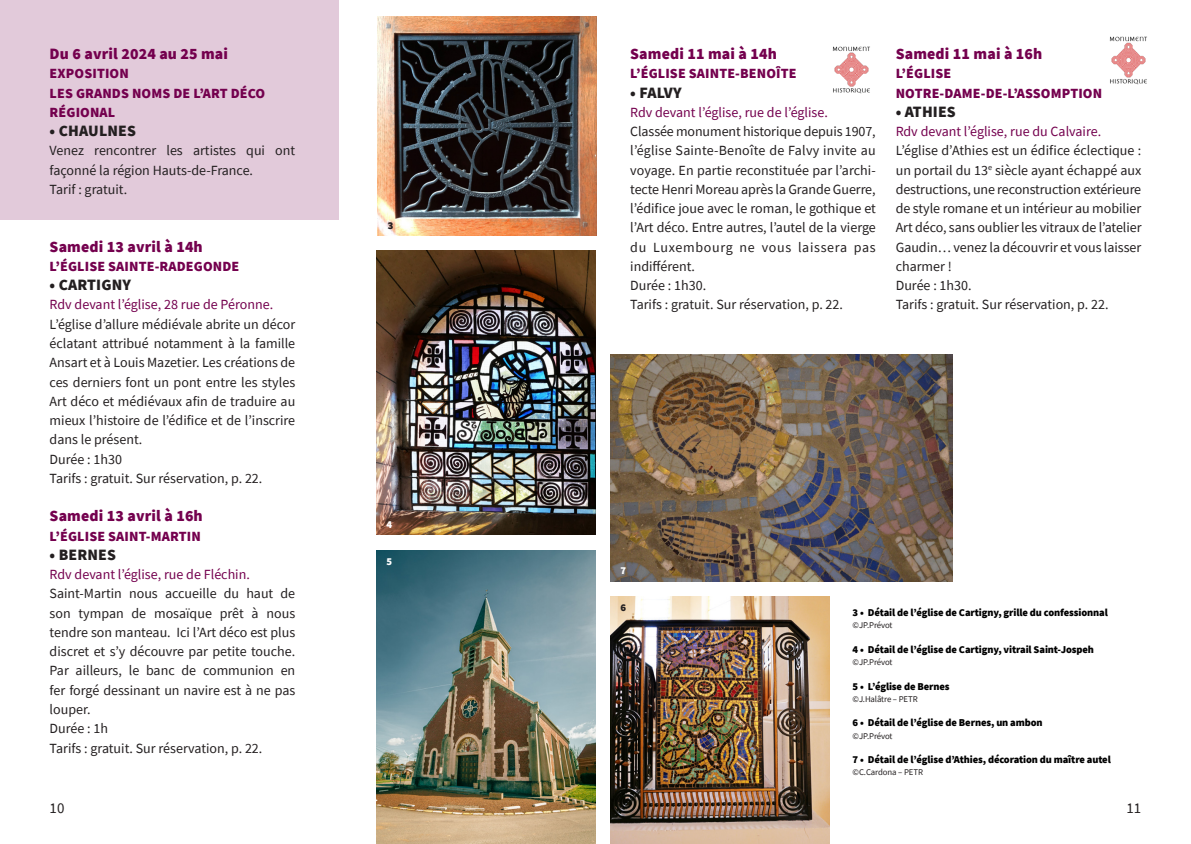
<style>
.page{position:relative;width:1191px;height:844px;background:#fff}
.page>*{position:absolute;margin:0;border:0;box-sizing:border-box;transform-origin:0 0}
.SOUS_TITRE{font:900 15.75px "Source Sans Pro";letter-spacing:.01em;color:#74004e}
.SOUS_TITRE-2{font:900 15.75px "Source Sans Pro";letter-spacing:.01em;color:#231f20}
.t1{font:14.88px "Source Sans Pro";color:#231f20}
.TEXTE_COURANT{font:14px/19.2px "Source Sans Pro";color:#231f20;text-align:justify}
.LIEU{font:14px/19.2px "Source Sans Pro";color:#231f20;text-align:justify}
.SOUS_TITRE-3{font:900 14px/19.2px "Source Sans Pro";letter-spacing:.01em;color:#74004e}
.LIEU-2{font:14px "Source Sans Pro";color:#74004e}
.SOUS_TITRE-4{font:14px "Source Sans Pro";color:#231f20}
.CREDITS{font:900 10.5px "Source Sans Pro";letter-spacing:-.01em;color:#000}
.LEGENDE___TEXTE_PETIT{font:900 10.5px "Source Sans Pro";color:#fff}
.LEGENDE___TEXTE_PETIT-2{font:900 10.5px "Source Sans Pro";color:#231f20}
.CREDITS-2{font:8.75px "Source Sans Pro";letter-spacing:-.01em;color:#231f20}
</style>
<div class="page">
<div style="left:0;top:0;width:338px;height:220px;background:#e2cada"></div>
<img style="left:376px;top:550px;width:219px;height:293px">
<img style="left:610px;top:596px;width:219px;height:247px">
<img style="left:610px;top:355px;width:342px;height:226px">
<img style="left:378px;top:17px;width:218px;height:219px">
<img style="left:376px;top:250px;width:219px;height:284px">
<img style="left:832px;top:46px;width:38px;height:48px">
<img style="left:1109px;top:36px;width:38px;height:48px">
<p class="SOUS_TITRE" style="left:50px;top:43px;width:180px">Du 6 avril 2024 au 25 mai</p>
<p class="SOUS_TITRE-3" style="left:50px;top:64px;width:81px">EXPOSITION</p>
<p class="SOUS_TITRE-3" style="left:50px;top:83px;width:217px">LES GRANDS NOMS DE L’ART DÉCO<br>RÉGIONAL</p>
<p class="SOUS_TITRE-2" style="left:50px;top:120px;width:88px">• CHAULNES</p>
<p class="LIEU" style="left:50px;top:141px;width:247px">Venez rencontrer les artistes qui ont façonné la région Hauts-de-France.</p>
<p class="LIEU" style="left:50px;top:179px;width:79px">Tarif : gratuit.</p>
<p class="SOUS_TITRE" style="left:50px;top:235px;width:155px">Samedi 13 avril à 14h</p>
<p class="SOUS_TITRE-3" style="left:50px;top:256px;width:191px">L’ÉGLISE SAINTE-RADEGONDE</p>
<p class="SOUS_TITRE-2" style="left:50px;top:274px;width:83px">• CARTIGNY</p>
<p class="LIEU-2" style="left:50px;top:296px;width:225px">Rdv devant l’église, 28 rue de Péronne.</p>
<p class="LIEU" style="left:50px;top:314px;width:247px">L’église d’allure médiévale abrite un décor éclatant attribué notamment à la famille Ansart et à Louis Mazetier. Les créations de ces derniers font un pont entre les styles Art déco et médiévaux afin de traduire au mieux l’histoire de l’édifice et de l’inscrire dans le présent.</p>
<p class="LIEU" style="left:50px;top:449px;width:74px">Durée : 1h30</p>
<p class="SOUS_TITRE-4" style="left:50px;top:469px;width:214px">Tarifs : gratuit. Sur réservation, p. 22.</p>
<p class="SOUS_TITRE" style="left:50px;top:505px;width:155px">Samedi 13 avril à 16h</p>
<p class="SOUS_TITRE-3" style="left:50px;top:526px;width:153px">L’ÉGLISE SAINT-MARTIN</p>
<p class="SOUS_TITRE-2" style="left:50px;top:543px;width:68px">• BERNES</p>
<p class="LIEU-2" style="left:50px;top:565px;width:202px">Rdv devant l’église, rue de Fléchin.</p>
<p class="LIEU" style="left:50px;top:584px;width:247px">Saint-Martin nous accueille du haut de son tympan de mosaïque prêt à nous tendre son manteau. Ici l’Art déco est plus discret et s’y découvre par petite touche.<br>Par ailleurs, le banc de communion en fer forgé dessinant un navire est à ne pas louper.</p>
<p class="LIEU" style="left:50px;top:718px;width:60px">Durée : 1h</p>
<p class="SOUS_TITRE-4" style="left:50px;top:738px;width:214px">Tarifs : gratuit. Sur réservation, p. 22.</p>
<p class="LEGENDE___TEXTE_PETIT-2" style="left:388px;top:218px;width:7px">3</p>
<p class="LEGENDE___TEXTE_PETIT" style="left:386px;top:516px;width:7px">4</p>
<p class="LEGENDE___TEXTE_PETIT" style="left:386px;top:554px;width:7px">5</p>
<p class="SOUS_TITRE" style="left:630px;top:43px;width:148px">Samedi 11 mai à 14h</p>
<p class="SOUS_TITRE-3" style="left:630px;top:64px;width:168px">L’ÉGLISE SAINTE-BENOÎTE</p>
<p class="SOUS_TITRE-2" style="left:630px;top:81px;width:53px">• FALVY</p>
<p class="LIEU-2" style="left:630px;top:103px;width:199px">Rdv devant l’église, rue de l’église.</p>
<p class="TEXTE_COURANT" style="left:630px;top:122px;width:247px">Classée monument historique depuis 1907, l’église Sainte-Benoîte de Falvy invite au voyage. En partie reconstituée par l’archi&shy;tecte Henri Moreau après la Grande Guerre, l’édifice joue avec le roman, le gothique et l’Art déco. Entre autres, l’autel de la vierge du Luxembourg ne vous laissera pas indifférent.</p>
<p class="TEXTE_COURANT" style="left:630px;top:276px;width:77px">Durée : 1h30.</p>
<p class="TEXTE_COURANT" style="left:630px;top:295px;width:214px">Tarifs : gratuit. Sur réservation, p. 22.</p>
<p class="SOUS_TITRE" style="left:895px;top:43px;width:148px">Samedi 11 mai à 16h</p>
<p class="SOUS_TITRE-3" style="left:895px;top:64px;width:208px">L’ÉGLISE<br>NOTRE-DAME-DE-L’ASSOMPTION</p>
<p class="SOUS_TITRE-2" style="left:895px;top:101px;width:62px">• ATHIES</p>
<p class="LIEU-2" style="left:895px;top:122px;width:207px">Rdv devant l’église, rue du Calvaire.</p>
<p class="TEXTE_COURANT" style="left:895px;top:141px;width:247px">L’église d’Athies est un édifice éclectique : un portail du 13<sup>e</sup> siècle ayant échappé aux destructions, une reconstruction extérieure de style romane et un intérieur au mobilier Art déco, sans oublier les vitraux de l’atelier Gaudin… venez la découvrir et vous laisser charmer !</p>
<p class="TEXTE_COURANT" style="left:895px;top:276px;width:77px">Durée : 1h30.</p>
<p class="TEXTE_COURANT" style="left:895px;top:295px;width:214px">Tarifs : gratuit. Sur réservation, p. 22.</p>
<p class="LEGENDE___TEXTE_PETIT" style="left:620px;top:563px;width:7px">7</p>
<p class="LEGENDE___TEXTE_PETIT-2" style="left:620px;top:600px;width:7px">6</p>
<p class="CREDITS" style="left:852px;top:605px;width:257px">3 • Détail de l’église de Cartigny, grille du confessionnal</p>
<p class="CREDITS-2" style="left:852px;top:619px;width:41px">©JP.Prévot</p>
<p class="CREDITS" style="left:852px;top:641px;width:243px">4 • Détail de l’église de Cartigny, vitrail Saint-Jospeh</p>
<p class="CREDITS-2" style="left:852px;top:656px;width:41px">©JP.Prévot</p>
<p class="CREDITS" style="left:852px;top:678px;width:98px">5 • L’église de Bernes</p>
<p class="CREDITS-2" style="left:852px;top:693px;width:67px">©J.Halâtre – PETR</p>
<p class="CREDITS" style="left:852px;top:715px;width:192px">6 • Détail de l’église de Bernes, un ambon</p>
<p class="CREDITS-2" style="left:852px;top:729px;width:41px">©JP.Prévot</p>
<p class="CREDITS" style="left:852px;top:752px;width:260px">7 • Détail de l’église d’Athies, décoration du maître autel</p>
<p class="CREDITS-2" style="left:852px;top:766px;width:72px">©C.Cardona – PETR</p>
<p class="t1" style="left:50px;top:797px;width:16px">10</p>
<p class="t1" style="left:1126px;top:797px;width:16px">11</p>
</div>
